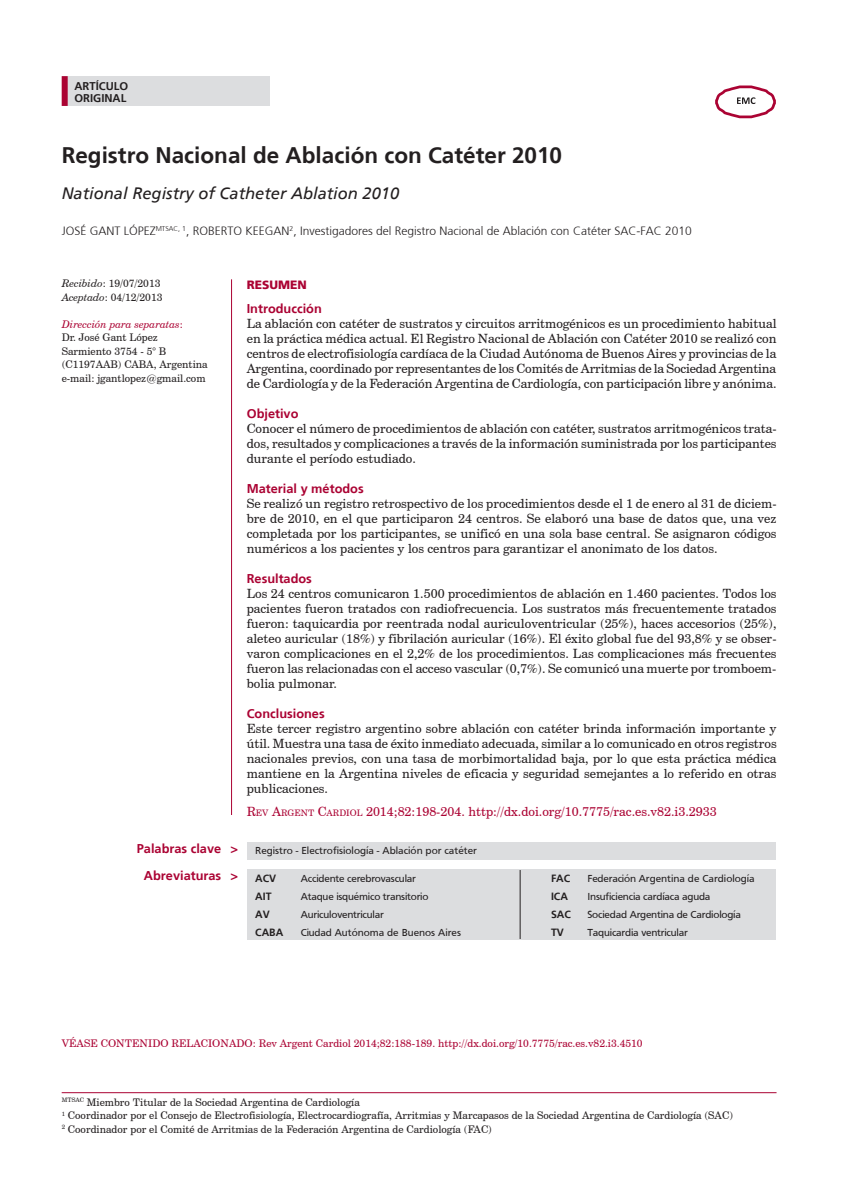
<style>
.page{position:relative;width:851px;height:1191px;background:#fff}
.page>*{position:absolute;margin:0;border:0;box-sizing:border-box;transform-origin:0 0}
.titulo{font:700 22.5px "Frutiger";color:#231f20}
.Titulo_Inglés{font:italic 16.5px "Frutiger";color:#231f20}
.resumen{font:12.75px/15px "Century Schoolbook BT";color:#231f20;text-align:justify}
.pie_resumen{font:12.75px "Century Schoolbook BT";color:#ab0333}
.resubtit1{font:700 12.75px "Frutiger";color:#ab0333}
.pal_clave{font:700 12.75px "Frutiger";color:#ab0333}
.autor{font:300 12px "Frutiger";color:#231f20}
.subtit{font:900 12px "Frutiger";color:#ab0333}
.seccion{font:700 11.25px "Frutiger";color:#231f20}
.pie{font:10.5px "Century Schoolbook BT";color:#231f20}
.abreviat{font:10.5px "Frutiger";letter-spacing:-.02em;color:#231f20}
.pie_-_color{font:10.5px "Century Schoolbook BT";color:#ab0333}
.abreviat-2{font:10.5px "Frutiger";color:#231f20}
.pie_c_raya{font:10.5px "Century Schoolbook BT";color:#231f20}
.claves{font:10.5px "Frutiger";color:#231f20}
.pie-2{font:italic 10.5px "Century Schoolbook BT";color:#ab0333}
.abreviat-3{font:700 10.5px "Frutiger";color:#231f20}
.s1{font-style:italic}
.s2{font-style:normal}
.s3{font-style:inherit}
.s4{font-size:8.85px}
</style>
<div class="page">
<div style="left:247px;top:869px;width:528px;height:71px;background:#dcdddf"></div>
<div style="left:247px;top:842px;width:528px;height:17px;background:#dcdddf"></div>
<div style="left:62px;top:76px;width:207px;height:30px;background:#dcdddf"></div>
<hr style="left:231px;top:279px;width:1px;height:536px;background:#ab0333">
<div style="left:62px;top:76px;width:6px;height:30px;background:#ab0333"></div>
<hr style="left:519px;top:870px;width:1px;height:69px;background:#231f20">
<hr style="left:62px;top:1092px;width:714px;height:1px;background:#ab0333">
<svg style="left:715px;top:85px;width:61px;height:34px"></svg>
<p class="seccion" style="left:74px;top:79px;width:55px">ARTÍCULO</p>
<p class="seccion" style="left:74px;top:92px;width:53px">ORIGINAL</p>
<p class="titulo" style="left:62px;top:142px;width:502px">Registro Nacional de Ablación con Catéter 2010</p>
<p class="Titulo_Inglés" style="left:62px;top:184px;width:339px">National Registry of Catheter Ablation 2010</p>
<p class="autor" style="left:62px;top:224px;width:631px">JOSÉ GANT LÓPEZ<sup>MTSAC,</sup> <sup>1</sup>, ROBERTO KEEGAN<sup>2</sup>, Investigadores del Registro Nacional de Ablación con Catéter SAC-FAC 2010</p>
<p class="pie" style="left:62px;top:277px;width:100px"><span class="s1">Recibido</span>: 19/07/2013</p>
<p class="pie" style="left:62px;top:291px;width:102px"><span class="s1">Aceptado</span>: 04/12/2013</p>
<p class="pie-2" style="left:62px;top:318px;width:123px">Dirección para separatas<span class="s2">:</span></p>
<p class="pie" style="left:62px;top:331px;width:98px">Dr. José Gant López</p>
<p class="pie" style="left:62px;top:345px;width:106px">Sarmiento 3754 - 5° B</p>
<p class="pie" style="left:62px;top:358px;width:147px">(C1197AAB) CABA, Argentina</p>
<p class="pie" style="left:62px;top:372px;width:145px">e-mail: jgantlopez@gmail.com</p>
<p class="pal_clave" style="left:137px;top:841px;width:103px">Palabras clave &gt;</p>
<p class="pal_clave" style="left:144px;top:868px;width:96px">Abreviaturas &gt;</p>
<p class="subtit" style="left:247px;top:278px;width:61px">RESUMEN</p>
<p class="resubtit1" style="left:247px;top:301px;width:77px">Introducción</p>
<p class="resumen" style="left:247px;top:316px;width:531px">La ablación con catéter de sustratos y circuitos arritmogénicos es un procedimiento habitual en la práctica médica actual. El Registro Nacional de Ablación con Catéter 2010 se realizó con centros de electrofisiología cardíaca de la Ciudad Autónoma de Buenos Aires y provincias de la Argentina, coordinado por representantes de los Comités de Arritmias de la Sociedad Argentina de Cardiología y de la Federación Argentina de Cardiología, con participación libre y anónima.</p>
<p class="resubtit1" style="left:247px;top:406px;width:53px">Objetivo</p>
<p class="resumen" style="left:247px;top:421px;width:531px">Conocer el número de procedimientos de ablación con catéter, sustratos arritmogénicos trata&shy;dos, resultados y complicaciones a través de la información suministrada por los participantes durante el período estudiado.</p>
<p class="resubtit1" style="left:247px;top:481px;width:118px">Material y métodos</p>
<p class="resumen" style="left:247px;top:496px;width:531px">Se realizó un registro retrospectivo de los procedimientos desde el 1 de enero al 31 de diciem&shy;bre de 2010, en el que participaron 24 centros. Se elaboró una base de datos que, una vez completada por los participantes, se unificó en una sola base central. Se asignaron códigos numéricos a los pacientes y los centros para garantizar el anonimato de los datos.</p>
<p class="resubtit1" style="left:247px;top:571px;width:67px">Resultados</p>
<p class="resumen" style="left:247px;top:586px;width:531px">Los 24 centros comunicaron 1.500 procedimientos de ablación en 1.460 pacientes. Todos los pacientes fueron tratados con radiofrecuencia. Los sustratos más frecuentemente tratados fueron: taquicardia por reentrada nodal auriculoventricular (25%), haces accesorios (25%), aleteo auricular (18%) y fibrilación auricular (16%). El éxito global fue del 93,8% y se obser&shy;varon complicaciones en el 2,2% de los procedimientos. Las complicaciones más frecuentes fueron las relacionadas con el acceso vascular (0,7%). Se comunicó una muerte por tromboem&shy;bolia pulmonar.</p>
<p class="resubtit1" style="left:247px;top:706px;width:79px">Conclusiones</p>
<p class="resumen" style="left:247px;top:721px;width:531px">Este tercer registro argentino sobre ablación con catéter brinda información importante y útil. Muestra una tasa de éxito inmediato adecuada, similar a lo comunicado en otros registros nacionales previos, con una tasa de morbimortalidad baja, por lo que esta práctica médica mantiene en la Argentina niveles de eficacia y seguridad semejantes a lo referido en otras publicaciones.</p>
<p class="pie_resumen" style="left:247px;top:804px;width:471px"><span class="s3">R</span><span class="s4">EV</span> <span class="s3">A</span><span class="s4">RGENT</span> <span class="s3">C</span><span class="s4">ARDIOL</span> 2014;82:198-204. http://dx.doi.org/10.7775/rac.es.v82.i3.2933</p>
<p class="claves" style="left:255px;top:844px;width:223px">Registro - Electrofisiología - Ablación por catéter</p>
<p class="abreviat-3" style="left:255px;top:872px;width:22px">ACV</p>
<p class="abreviat" style="left:301px;top:872px;width:117px">Accidente cerebrovascular</p>
<p class="abreviat-3" style="left:551px;top:872px;width:21px">FAC</p>
<p class="abreviat-2" style="left:587px;top:872px;width:169px">Federación Argentina de Cardiología</p>
<p class="abreviat-3" style="left:255px;top:890px;width:18px">AIT</p>
<p class="abreviat" style="left:301px;top:890px;width:129px">Ataque isquémico transitorio</p>
<p class="abreviat-3" style="left:551px;top:890px;width:18px">ICA</p>
<p class="abreviat" style="left:587px;top:890px;width:124px">Insuficiencia cardíaca aguda</p>
<p class="abreviat-3" style="left:255px;top:908px;width:16px">AV</p>
<p class="abreviat" style="left:301px;top:908px;width:85px">Auriculoventricular</p>
<p class="abreviat-3" style="left:551px;top:908px;width:21px">SAC</p>
<p class="abreviat" style="left:587px;top:908px;width:155px">Sociedad Argentina de Cardiología</p>
<p class="abreviat-3" style="left:255px;top:925px;width:29px">CABA</p>
<p class="abreviat-2" style="left:301px;top:926px;width:162px">Ciudad Autónoma de Buenos Aires</p>
<p class="abreviat-3" style="left:551px;top:925px;width:14px">TV</p>
<p class="abreviat" style="left:587px;top:926px;width:102px">Taquicardia ventricular</p>
<p class="pie_-_color" style="left:62px;top:1037px;width:582px">VÉASE CONTENIDO RELACIONADO: Rev Argent Cardiol 2014;82:188-189. http://dx.doi.org/10.7775/rac.es.v82.i3.4510</p>
<p class="pie_c_raya" style="left:62px;top:1095px;width:300px"><sup>MTSAC</sup> Miembro Titular de la Sociedad Argentina de Cardiología</p>
<p class="pie" style="left:62px;top:1109px;width:672px"><sup>1</sup> Coordinador por el Consejo de Electrofisiología, Electrocardiografía, Arritmias y Marcapasos de la Sociedad Argentina de Cardiología (SAC)</p>
<p class="pie" style="left:62px;top:1122px;width:432px"><sup>2</sup> Coordinador por el Comité de Arritmias de la Federación Argentina de Cardiología (FAC)</p>
</div>
